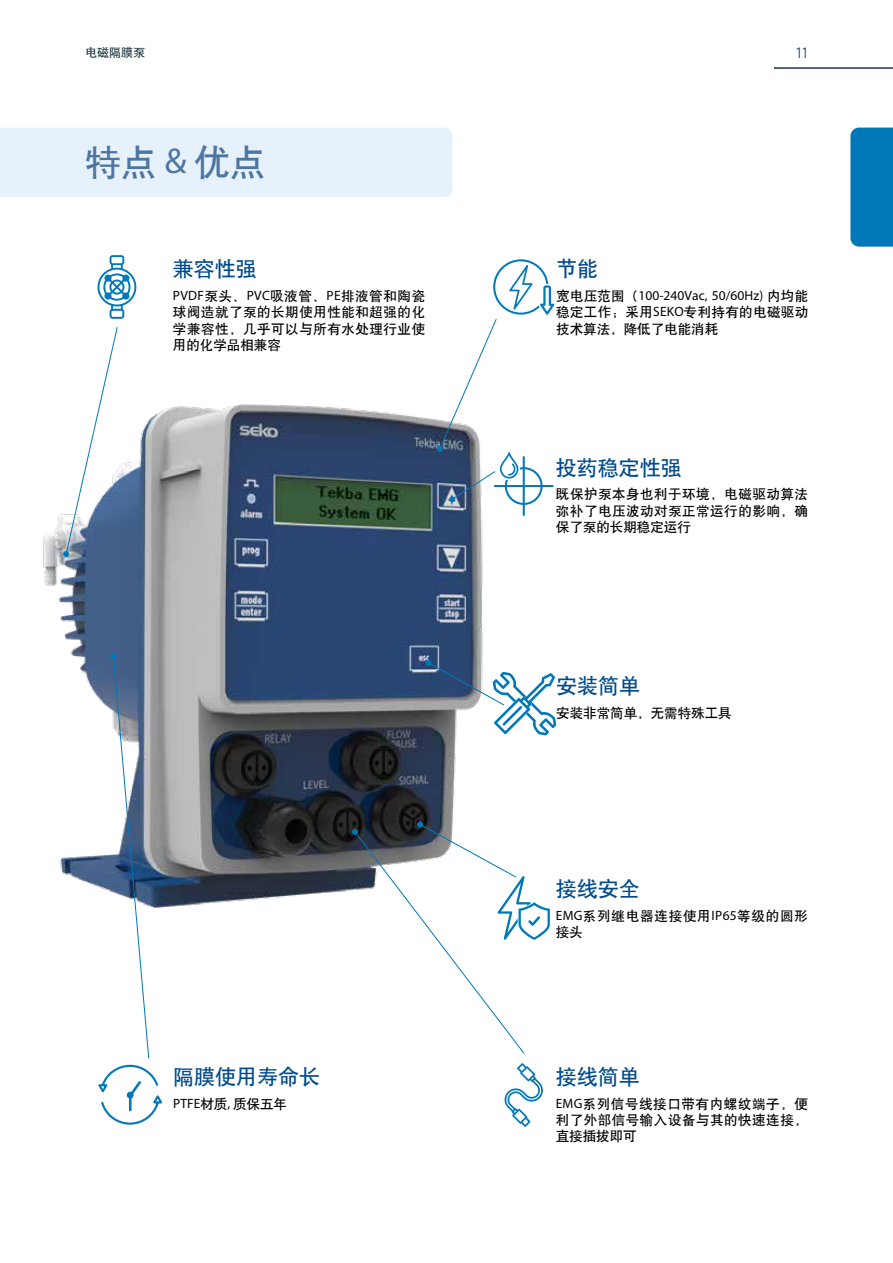
<style>
.page{position:relative;width:893px;height:1263px;background:#fff}
.page>*{position:absolute;margin:0;border:0;box-sizing:border-box;transform-origin:0 0}
.t1{font:36px "H Yb 1 gj";color:#4e76a0}
.t2{font:21px "H Yb 1 gj";color:#004b8b}
.t3{font:300 15px "Brown Std";color:#1b314c}
.t4{font:13.5px/16.2px "H Yb 1 gj";letter-spacing:.04em;color:#000;text-align:justify}
.t5{font:13.5px "Myriad Pro";letter-spacing:.005em;color:#000}
.t6{font:13.5px/16.2px "H Yb 1 gj";letter-spacing:.06em;color:#000}
.t7{font:13.5px "H Yb 1 gj";color:#000}
.t8{font:12px "H Yb 1 gj";color:#1e3841}
.s1{font-family:"Myriad Pro"}
.s2{font-family:"H Yb 1 gj"}
</style>
<div class="page">
<div style="left:850px;top:128px;width:43px;height:119px;background:#0078b7"></div>
<hr style="left:774px;top:67px;width:119px;height:2px;background:#1b314c">
<div style="left:0;top:128px;width:452px;height:69px;background:#e6f1fc"></div>
<img style="left:43px;top:404px;width:514px;height:504px">
<svg style="left:63px;top:327px;width:55px;height:230px"></svg>
<svg style="left:110px;top:654px;width:40px;height:405px"></svg>
<svg style="left:436px;top:259px;width:120px;height:257px"></svg>
<svg style="left:98px;top:255px;width:38px;height:64px"></svg>
<svg style="left:352px;top:821px;width:198px;height:233px"></svg>
<svg style="left:505px;top:1063px;width:38px;height:64px"></svg>
<svg style="left:98px;top:1065px;width:64px;height:60px"></svg>
<hr style="left:129px;top:1095px;width:3px;height:16px;background:#0479b9">
<svg style="left:425px;top:659px;width:131px;height:76px"></svg>
<p class="t8" style="left:85px;top:46px;width:61px">电磁隔膜泵</p>
<p class="t3" style="left:796px;top:45px;width:13px">11</p>
<h1 class="t1" style="left:85px;top:145px;width:183px">特点 <span class="s1">&amp;</span> 优点</h1>
<h2 class="t2" style="left:173px;top:259px;width:86px">兼容性强</h2>
<p class="t4" style="left:173px;top:288px;width:254px"><span class="s1">PVDF</span>泵头、<span class="s1">PVC</span>吸液管、<span class="s1">PE</span>排液管和陶瓷球阀造就了泵的长期使用性能和超强的化学兼容性，几乎可以与所有水处理行业使用的化学品相兼容</p>
<h2 class="t2" style="left:173px;top:1066px;width:149px">隔膜使用寿命长</h2>
<p class="t4" style="left:173px;top:1096px;width:115px"><span class="s1">PTFE</span>材质<span class="s1">,</span> 质保五年</p>
<h2 class="t2" style="left:556px;top:259px;width:43px">节能</h2>
<p class="t5" style="left:556px;top:287px;width:253px"><span class="s2">宽电压范围（</span>100-240Vac, 50/60Hz) <span class="s2">内均能</span></p>
<p class="t4" style="left:556px;top:304px;width:253px">稳定工作；采用<span class="s1">SEKO</span>专利持有的电磁驱动技术算法，降低了电能消耗</p>
<h2 class="t2" style="left:556px;top:457px;width:127px">投药稳定性强</h2>
<p class="t4" style="left:556px;top:486px;width:253px">既保护泵本身也利于环境，电磁驱动算法弥补了电压波动对泵正常运行的影响，确保了泵的长期稳定运行</p>
<h2 class="t2" style="left:556px;top:675px;width:85px">安装简单</h2>
<p class="t7" style="left:556px;top:706px;width:177px">安装非常简单，无需特殊工具</p>
<h2 class="t2" style="left:556px;top:878px;width:85px">接线安全</h2>
<p class="t6" style="left:556px;top:908px;width:254px"><span class="s1">EMG</span>系列继电器连接使用<span class="s1">IP65</span>等级的圆形接头</p>
<h2 class="t2" style="left:556px;top:1066px;width:85px">接线简单</h2>
<p class="t4" style="left:556px;top:1096px;width:254px"><span class="s1">EMG</span>系列信号线接口带有内螺纹端子，便利了外部信号输入设备与其的快速连接，直接插拔即可</p>
</div>
